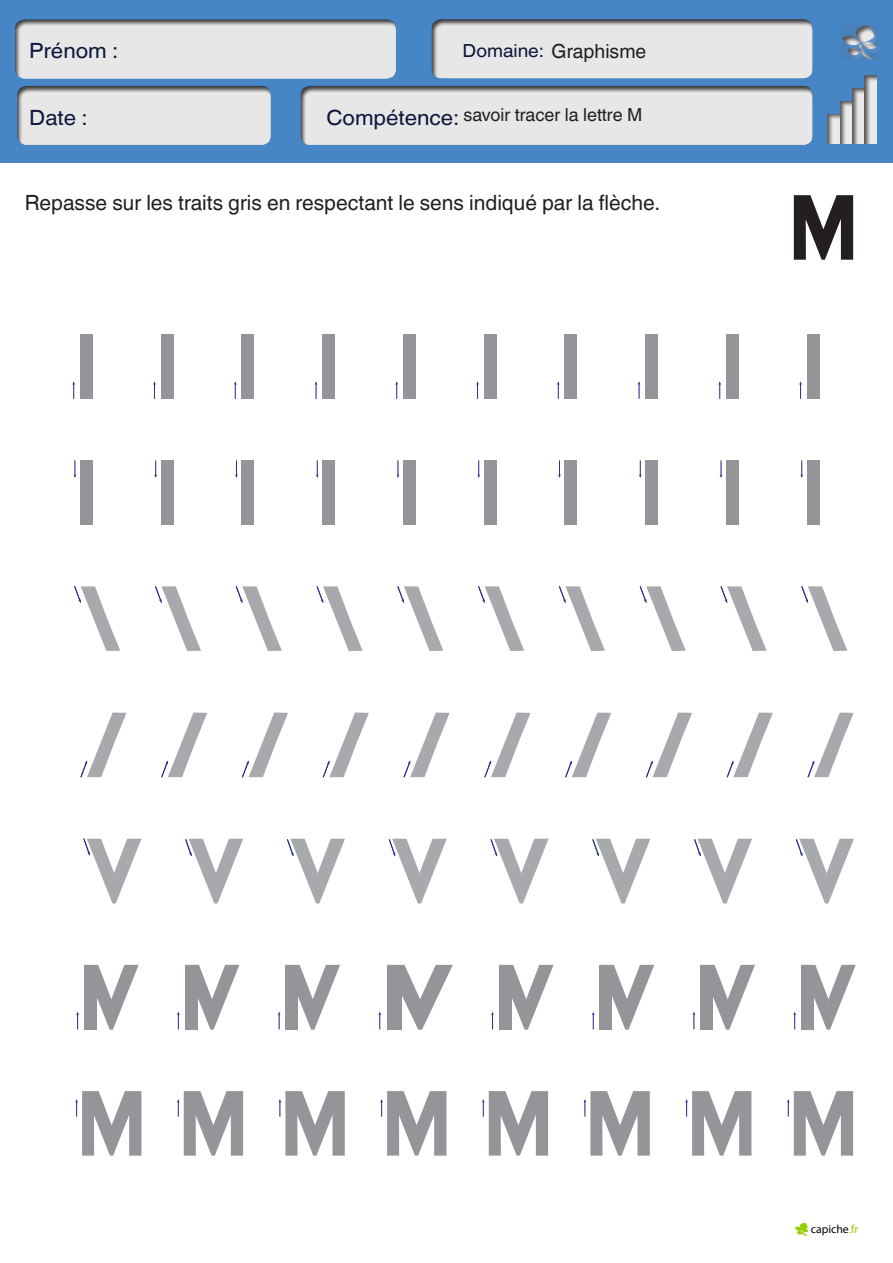
<style>
.page{position:relative;width:893px;height:1263px;background:#fff}
.page>*{position:absolute;margin:0;border:0;box-sizing:border-box;transform-origin:0 0}
.t1{font:90px "Caracteres L1";letter-spacing:.385em;color:#939598}
.t2{font:90px "Caracteres L1";color:#231f20}
.t3{font:21px "Helvetica World";color:#231f20}
.t4{font:21px "Helvetica World";color:#0d163c;scale:1.06 1}
.t5{font:19.5px "Helvetica World";color:#231f20}
.t6{font:18px "Helvetica World";color:#231f20}
.t7{font:11.85px "Myriad Pro";color:#000}
.s1{font-size:18px;color:#0d163c}
.s2{color:#96cb00}
</style>
<div class="page">
<div style="left:0;top:0;width:893px;height:162px;background:#4686c6"></div>
<svg style="left:15px;top:19px;width:381px;height:60px;background:#dadbdc"></svg>
<svg style="left:431px;top:19px;width:382px;height:57px;background:#d9dadb"></svg>
<svg style="left:15px;top:76px;width:270px;height:69px;background:#c2cdd7"></svg>
<svg style="left:287px;top:76px;width:526px;height:69px;background:#c6cfd8"></svg>
<svg style="left:827px;top:114px;width:10px;height:30px"></svg>
<svg style="left:837px;top:101px;width:12px;height:43px"></svg>
<svg style="left:849px;top:75px;width:28px;height:69px;background:#b1b7bf"></svg>
<svg style="left:841px;top:25px;width:37px;height:35px"></svg>
<svg style="left:795px;top:1223px;width:13px;height:13px"></svg>
<div style="left:80px;top:334px;width:12px;height:65px;background:#939598"></div>
<svg style="left:72px;top:381px;width:3px;height:18px"></svg>
<div style="left:161px;top:334px;width:12px;height:65px;background:#939598"></div>
<svg style="left:153px;top:381px;width:3px;height:18px"></svg>
<div style="left:242px;top:334px;width:12px;height:65px;background:#939598"></div>
<svg style="left:234px;top:381px;width:3px;height:18px"></svg>
<div style="left:323px;top:334px;width:12px;height:65px;background:#939598"></div>
<svg style="left:315px;top:381px;width:2px;height:18px"></svg>
<div style="left:403px;top:334px;width:12px;height:65px;background:#939598"></div>
<svg style="left:395px;top:381px;width:3px;height:18px"></svg>
<div style="left:484px;top:334px;width:12px;height:65px;background:#939598"></div>
<svg style="left:476px;top:381px;width:3px;height:18px"></svg>
<div style="left:565px;top:334px;width:12px;height:65px;background:#939598"></div>
<svg style="left:557px;top:381px;width:3px;height:18px"></svg>
<div style="left:807px;top:334px;width:12px;height:65px;background:#939598"></div>
<svg style="left:799px;top:381px;width:3px;height:18px"></svg>
<div style="left:726px;top:334px;width:12px;height:65px;background:#939598"></div>
<svg style="left:718px;top:381px;width:3px;height:18px"></svg>
<div style="left:646px;top:334px;width:12px;height:65px;background:#939598"></div>
<svg style="left:638px;top:381px;width:2px;height:18px"></svg>
<div style="left:80px;top:460px;width:12px;height:65px;background:#939598"></div>
<svg style="left:74px;top:460px;width:2px;height:18px"></svg>
<div style="left:161px;top:460px;width:12px;height:65px;background:#939598"></div>
<svg style="left:154px;top:460px;width:3px;height:18px"></svg>
<div style="left:242px;top:460px;width:12px;height:65px;background:#939598"></div>
<svg style="left:235px;top:460px;width:3px;height:18px"></svg>
<div style="left:323px;top:460px;width:12px;height:65px;background:#939598"></div>
<svg style="left:316px;top:460px;width:3px;height:18px"></svg>
<div style="left:403px;top:460px;width:12px;height:65px;background:#939598"></div>
<svg style="left:397px;top:460px;width:2px;height:18px"></svg>
<div style="left:484px;top:460px;width:12px;height:65px;background:#939598"></div>
<svg style="left:477px;top:460px;width:3px;height:18px"></svg>
<div style="left:565px;top:460px;width:12px;height:65px;background:#939598"></div>
<svg style="left:558px;top:460px;width:3px;height:18px"></svg>
<div style="left:646px;top:460px;width:12px;height:65px;background:#939598"></div>
<svg style="left:639px;top:460px;width:3px;height:18px"></svg>
<div style="left:726px;top:460px;width:12px;height:65px;background:#939598"></div>
<svg style="left:720px;top:460px;width:2px;height:18px"></svg>
<div style="left:807px;top:460px;width:12px;height:65px;background:#939598"></div>
<svg style="left:800px;top:460px;width:3px;height:18px"></svg>
<svg style="left:74px;top:586px;width:46px;height:65px"></svg>
<svg style="left:155px;top:586px;width:46px;height:65px"></svg>
<svg style="left:236px;top:586px;width:46px;height:65px"></svg>
<svg style="left:317px;top:586px;width:46px;height:65px"></svg>
<svg style="left:397px;top:586px;width:46px;height:65px"></svg>
<svg style="left:478px;top:586px;width:46px;height:65px"></svg>
<svg style="left:559px;top:586px;width:46px;height:65px"></svg>
<svg style="left:640px;top:586px;width:46px;height:65px"></svg>
<svg style="left:720px;top:586px;width:47px;height:65px"></svg>
<svg style="left:801px;top:586px;width:46px;height:65px"></svg>
<svg style="left:80px;top:712px;width:47px;height:66px"></svg>
<svg style="left:161px;top:712px;width:46px;height:66px"></svg>
<svg style="left:242px;top:712px;width:46px;height:66px"></svg>
<svg style="left:323px;top:712px;width:46px;height:66px"></svg>
<svg style="left:404px;top:712px;width:46px;height:66px"></svg>
<svg style="left:484px;top:712px;width:46px;height:66px"></svg>
<svg style="left:565px;top:712px;width:46px;height:66px"></svg>
<svg style="left:646px;top:712px;width:46px;height:66px"></svg>
<svg style="left:727px;top:712px;width:46px;height:66px"></svg>
<svg style="left:807px;top:712px;width:47px;height:66px"></svg>
<svg style="left:83px;top:838px;width:58px;height:65px"></svg>
<svg style="left:185px;top:839px;width:58px;height:64px"></svg>
<svg style="left:287px;top:839px;width:58px;height:64px"></svg>
<svg style="left:389px;top:839px;width:58px;height:64px"></svg>
<svg style="left:490px;top:839px;width:59px;height:64px"></svg>
<svg style="left:592px;top:839px;width:58px;height:64px"></svg>
<svg style="left:694px;top:839px;width:58px;height:64px"></svg>
<svg style="left:796px;top:839px;width:58px;height:64px"></svg>
<svg style="left:76px;top:965px;width:63px;height:64px"></svg>
<svg style="left:278px;top:965px;width:62px;height:64px"></svg>
<svg style="left:378px;top:1012px;width:3px;height:17px"></svg>
<svg style="left:387px;top:965px;width:66px;height:64px"></svg>
<svg style="left:491px;top:965px;width:63px;height:64px"></svg>
<svg style="left:592px;top:965px;width:62px;height:64px"></svg>
<svg style="left:693px;top:965px;width:62px;height:64px"></svg>
<svg style="left:793px;top:965px;width:63px;height:64px"></svg>
<svg style="left:177px;top:965px;width:62px;height:64px"></svg>
<svg style="left:75px;top:1099px;width:3px;height:18px"></svg>
<svg style="left:177px;top:1099px;width:3px;height:18px"></svg>
<svg style="left:685px;top:1099px;width:3px;height:18px"></svg>
<svg style="left:279px;top:1099px;width:2px;height:18px"></svg>
<svg style="left:787px;top:1099px;width:3px;height:18px"></svg>
<svg style="left:380px;top:1099px;width:3px;height:18px"></svg>
<svg style="left:584px;top:1099px;width:2px;height:18px"></svg>
<svg style="left:482px;top:1099px;width:3px;height:18px"></svg>
<p class="t4" style="left:29px;top:39px;width:86px">Prénom :</p>
<p class="t5" style="left:463px;top:40px;width:185px"><span class="s1">Domaine:</span> Graphisme</p>
<p class="t6" style="left:463px;top:104px;width:180px">savoir tracer la lettre M</p>
<p class="t4" style="left:29px;top:106px;width:57px">Date :</p>
<p class="t4" style="left:326px;top:105px;width:127px">Compétence:</p>
<p class="t3" style="left:25px;top:191px;width:637px">Repasse sur les traits gris en respectant le sens indiqué par la flèche.</p>
<h1 class="t2" style="left:790px;top:179px;width:69px">M</h1>
<h1 class="t1" style="left:78px;top:1075px;width:780px">MMMMMMMM</h1>
<p class="t7" style="left:811px;top:1221px;width:49px">capiche<span class="s2">.fr</span></p>
</div>
